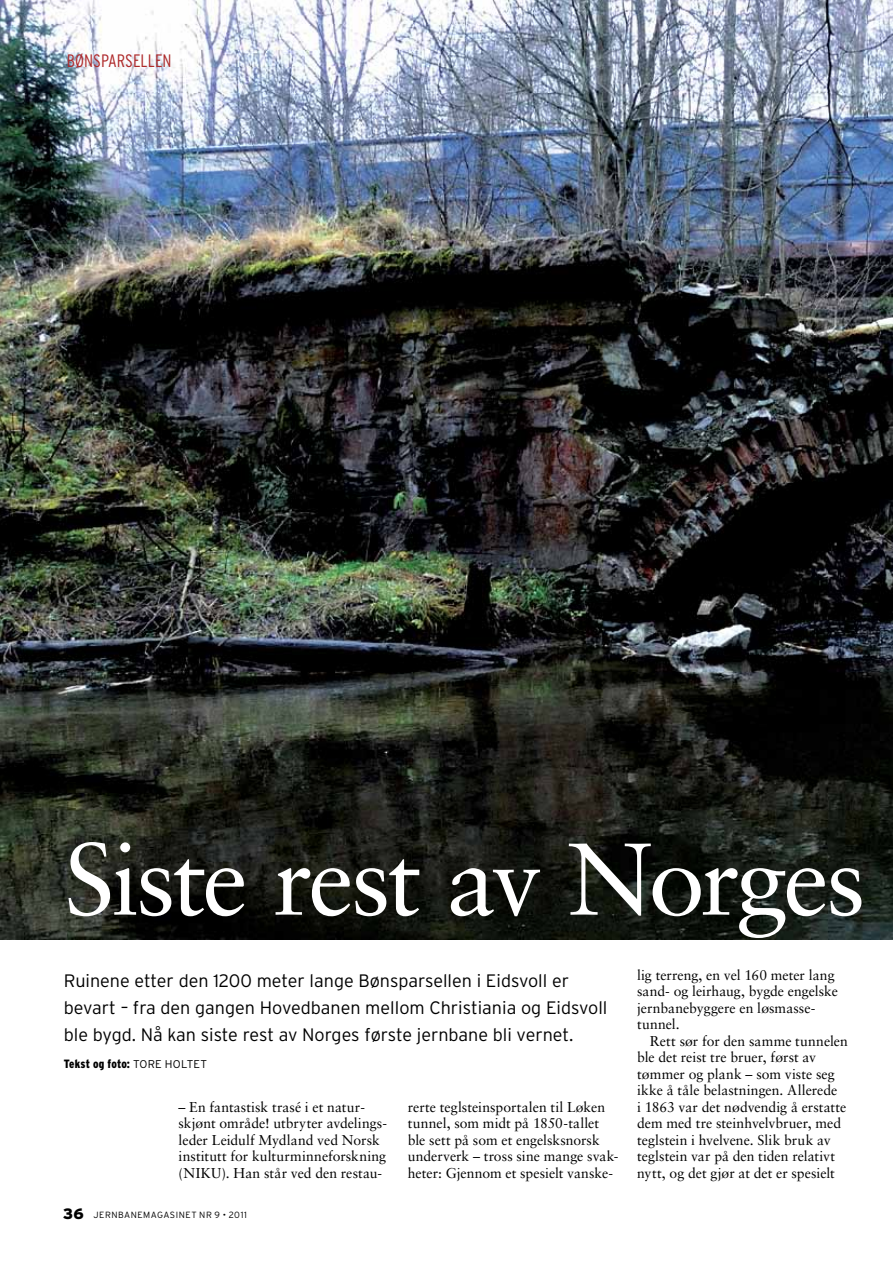
<style>
.page{position:relative;width:893px;height:1263px;background:#fff}
.page>*{position:absolute;margin:0;border:0;box-sizing:border-box;transform-origin:0 0}
.t1{font:102px "Sabon";letter-spacing:-.035em;color:#fff}
.t2{font:300 18px/27px "Interstate";color:#000}
.t3{font:300 condensed 18px "Interstate";color:#ae292a}
.t4{font:14.25px/16.5px "Sabon";color:#000}
.t5{font:900 condensed 12px "Interstate";letter-spacing:.01em;color:#000}
.t6{font:300 9px "Interstate";letter-spacing:.05em;color:#000}
.s1{font-weight:300;font-stretch:normal;font-size:11.25px}
.s2{font-weight:900;font-size:15px}
</style>
<div class="page">
<img style="left:0;top:0;width:893px;height:940px">
<p class="t3" style="left:67px;top:50px;width:106px">Bønsparsellen</p>
<h1 class="t1" style="left:64px;top:818px;width:803px">Siste rest av Norges</h1>
<p class="t2" style="left:64px;top:966px;width:545px">Ruinene etter den 1200 meter lange Bønsparsellen i Eidsvoll er bevart – fra den gangen Hovedbanen mellom Christiania og Eidsvoll ble bygd. Nå kan siste rest av Norges første jernbane bli vernet.</p>
<p class="t5" style="left:64px;top:1057px;width:131px">Tekst og foto: <span class="s1">TORE HOLTET</span></p>
<p class="t4" style="left:179px;top:1098px;width:210px">– En fantastisk trasé i et natur&shy;skjønt område! utbryter avdelings&shy;leder Leidulf Mydland ved Norsk institutt for kulturminneforskning (NIKU). Han står ved den restau-</p>
<p class="t4" style="left:408px;top:1098px;width:212px">rerte teglsteinsportalen til Løken tunnel, som midt på 1850-tallet ble sett på som et engelsksnorsk underverk – tross sine mange svak&shy;heter: Gjennom et spesielt vanske-</p>
<p class="t6" style="left:63px;top:1210px;width:186px"><span class="s2">36</span> jernbanemagasinet NR 9 • 2011</p>
<p class="t4" style="left:637px;top:966px;width:202px">lig terreng, en vel 160 meter lang sand- og leirhaug, bygde engelske jernbanebyggere en løsmasse&shy;tunnel.</p>
<p class="t4" style="left:637px;top:1032px;width:212px;text-indent:13px">Rett sør for den samme tunnelen ble det reist tre bruer, først av tømmer og plank – som viste seg ikke å tåle belastningen. Allerede<br>i 1863 var det nødvendig å erstatte dem med tre steinhvelvbruer, med teglstein i hvelvene. Slik bruk av teglstein var på den tiden relativt nytt, og det gjør at det er spesielt</p>
</div>
